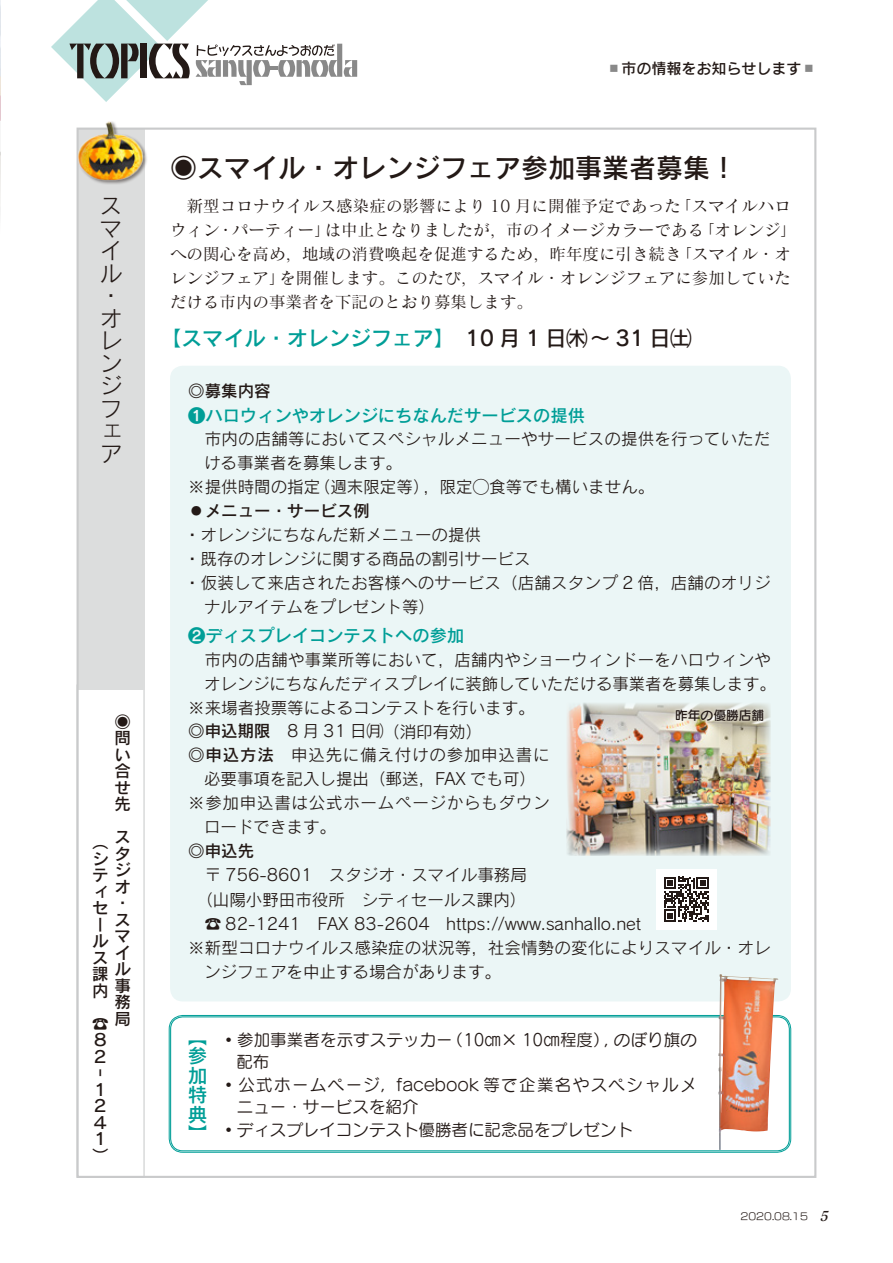
<style>
.page{position:relative;width:893px;height:1263px;background:#fff}
.page>*{position:absolute;margin:0;border:0;box-sizing:border-box;transform-origin:0 0}
._２行目以降字下げ{font:27px "Rodin Pro N DB";color:#231916}
.t1{font:22.5px/22.5px "Rodin Pro N M";color:#231916}
._２行目以降字下げ-2{font:21px "Rodin Pro DB";color:#009e97}
._２行目以降字下げ-3{font:19.5px/19.5px "Rodin Pro DB";color:#009e97;text-align:justify}
._２行目以降字下げ-4{font:17.25px "Rodin Pro DB";color:#009e97}
._２行目以降字下げ-5{font:16.5px/24px "Rodin Pro N M";color:#231916}
.t2{font:16.5px/24px "Matisse Pro N M";color:#231916}
._２行目以降字下げ-6{font:16.5px/24px "Rodin Pro M";color:#231916}
._２行目以降字下げ-7{font:16.5px/22.5px "Seurat Pro N M";color:#231916}
._２行目以降字下げ-8{font:16.5px/24px "Rodin Pro M";letter-spacing:.025em;color:#231916;text-align:center}
._２行目以降字下げ-9{font:16.5px/22.5px "Seurat Pro N M";letter-spacing:.085em;color:#231916}
._２行目以降字下げ-10{font:16.5px "Rodin Pro DB";color:#231916}
.t3{font:16.5px/16.5px "Rodin Pro N DB";color:#231916}
._２行目以降字下げ-11{font:16.5px/24px "Rodin Pro M";letter-spacing:.045em;color:#231916}
.t4{font:15px "Rodin Cattleya Pro DB";color:#231916}
._２行目以降字下げ-12{font:12.75px "Seurat Pro N DB";color:#231916}
.t5{font:9.75px "New Rodin Pro M";color:#231916}
.s1{color:#898989}
.s2{color:#231916}
.s3{font-family:"Rodin Pro DB"}
.s4{font-family:"Rodin Pro M"}
.s5{font-family:"Rodin Pro N M"}
.s6{font-family:"Seurat Pro N DB"}
.s7{font-family:"Matisse Eleganto Pro B";font-style:italic;font-size:13.5px}
</style>
<div class="page">
<svg style="left:51px;top:0;width:306px;height:102px"></svg>
<img style="left:0;top:0;width:1px;height:212px">
<div style="left:77px;top:684px;width:68px;height:494px;border:1px solid #c9cacb"></div>
<div style="left:77px;top:128px;width:68px;height:562px;background:#dcdddd"></div>
<div style="left:170px;top:366px;width:621px;height:635px;background:#ebf6f6;border-radius:13px"></div>
<div style="left:170px;top:1016px;width:620px;height:135px;border:1px solid #009e97;border-radius:12px"></div>
<div style="left:78px;top:120px;width:69px;height:64px;background:#231916;opacity:.5"></div>
<img style="left:77px;top:121px;width:68px;height:60px">
<img style="left:718px;top:974px;width:60px;height:176px">
<img style="left:567px;top:703px;width:204px;height:153px">
<svg style="left:673px;top:706px;width:94px;height:18px;background:#dad7c9"></svg>
<div style="left:656px;top:869px;width:60px;height:60px;background:#fff"></div>
<svg style="left:664px;top:876px;width:45px;height:46px"></svg>
<p class="t4" style="left:606px;top:58px;width:211px"><span class="s1">▪</span>市の情報をお知らせします<span class="s1">▪</span></p>
<p class="_２行目以降字下げ" style="left:170px;top:150px;width:568px">◉スマイル・オレンジフェア参加事業者募集！</p>
<p class="t1" style="left:100px;top:194px;width:24px">スマイル・オレンジフェア</p>
<p class="t2" style="left:170px;top:194px;width:628px">　新型コロナウイルス感染症の影響により 10 月に開催予定であった「スマイルハロウィン・パーティー」は中止となりましたが，市のイメージカラーである「オレンジ」への関心を高め，地域の消費喚起を促進するため，昨年度に引き続き「スマイル・オレンジフェア」を開催します。このたび，スマイル・オレンジフェアに参加していただける市内の事業者を下記のとおり募集します。</p>
<p class="_２行目以降字下げ-2" style="left:161px;top:324px;width:532px">【スマイル・オレンジフェア】　<span class="s2">10 月 1 日㈭〜 31 日㈯</span></p>
<p class="_２行目以降字下げ-10" style="left:188px;top:380px;width:84px">◎募集内容</p>
<p class="_２行目以降字下げ-4" style="left:188px;top:404px;width:398px">❶ハロウィンやオレンジにちなんだサービスの提供</p>
<p class="_２行目以降字下げ-5" style="left:204px;top:426px;width:568px">市内の店舗等においてスペシャルメニューやサービスの提供を行っていただける事業者を募集します。</p>
<p class="_２行目以降字下げ-5" style="left:188px;top:474px;width:468px">※提供時間の指定（週末限定等），限定◯食等でも構いません。</p>
<p class="_２行目以降字下げ-10" style="left:188px;top:500px;width:183px">◦メニュー・サービス例</p>
<p class="_２行目以降字下げ-5" style="left:184px;top:522px;width:299px"><span class="s3">・</span>オレンジにちなんだ新メニューの提供</p>
<p class="_２行目以降字下げ-5" style="left:184px;top:546px;width:348px"><span class="s3">・</span>既存のオレンジに関する商品の割引サービス</p>
<p class="_２行目以降字下げ-5" style="left:204px;top:570px;width:568px;text-indent:-20px"><span class="s3">・</span>仮装して来店されたお客様へのサービス（店舗スタンプ 2 倍，店舗のオリジナルアイテムをプレゼント等）</p>
<p class="_２行目以降字下げ-4" style="left:188px;top:624px;width:278px">❷ディスプレイコンテストへの参加</p>
<p class="_２行目以降字下げ-5" style="left:204px;top:647px;width:573px">市内の店舗や事業所等において，店舗内やショーウィンドーをハロウィンやオレンジにちなんだディスプレイに装飾していただける事業者を募集します。</p>
<p class="_２行目以降字下げ-5" style="left:188px;top:695px;width:348px">※来場者投票等によるコンテストを行います。</p>
<p class="_２行目以降字下げ-10" style="left:188px;top:720px;width:296px">◎申込期限　<span class="s4">8 月 31 日㈪</span><span class="s5">（消印有効）</span></p>
<p class="_２行目以降字下げ-8" style="left:188px;top:743px;width:363px"><span class="s3">◎申込方法　</span>申込先に備え付けの参加申込書に必要事項を記入し提出（郵送，FAX でも可）</p>
<p class="_２行目以降字下げ-11" style="left:204px;top:791px;width:347px;text-indent:-16px">※参加申込書は公式ホームページからもダウンロードできます。</p>
<p class="_２行目以降字下げ-10" style="left:188px;top:840px;width:68px">◎申込先</p>
<p class="_２行目以降字下げ-6" style="left:205px;top:863px;width:324px">〒 756-8601　スタジオ・スマイル事務局</p>
<p class="_２行目以降字下げ-6" style="left:188px;top:887px;width:340px">　（山陽小野田市役所　シティセールス課内）</p>
<p class="_２行目以降字下げ-6" style="left:188px;top:911px;width:455px">　☎️ 82-1241　FAX 83-2604　https://www.sanhallo.net</p>
<p class="_２行目以降字下げ-6" style="left:204px;top:935px;width:568px;text-indent:-16px">※新型コロナウイルス感染症の状況等，社会情勢の変化によりスマイル・オレンジフェアを中止する場合があります。</p>
<p class="_２行目以降字下げ-12" style="left:675px;top:706px;width:91px">昨年の優勝店舗</p>
<p class="t3" style="left:115px;top:713px;width:17px;text-align:justify">◉問い合せ先</p>
<p class="t3" style="left:115px;top:828px;width:18px">スタジオ・スマイル事務局</p>
<p class="t3" style="left:92px;top:833px;width:18px">（シティセールス課内</p>
<p class="t3" style="left:92px;top:1014px;width:18px">☎<br>８<br>２︲<br>１<br>２<br>４<br>１）</p>
<p class="_２行目以降字下げ-3" style="left:188px;top:1026px;width:20px">【参加特典】</p>
<p class="_２行目以降字下げ-7" style="left:236px;top:1028px;width:462px;text-indent:-16px"><span class="s6">◦</span>参加事業者を示すステッカー（10㎝× 10㎝程度），のぼり旗の配布</p>
<p class="_２行目以降字下げ-9" style="left:237px;top:1073px;width:461px;text-indent:-16px"><span class="s6">◦</span>公式ホームページ，facebook 等で企業名やスペシャルメニュー・サービスを紹介</p>
<p class="_２行目以降字下げ-7" style="left:220px;top:1118px;width:414px"><span class="s6">◦</span>ディスプレイコンテスト優勝者に記念品をプレゼント</p>
<p class="t5" style="left:740px;top:1208px;width:93px">2020.08.15 <span class="s7">5</span></p>
</div>
